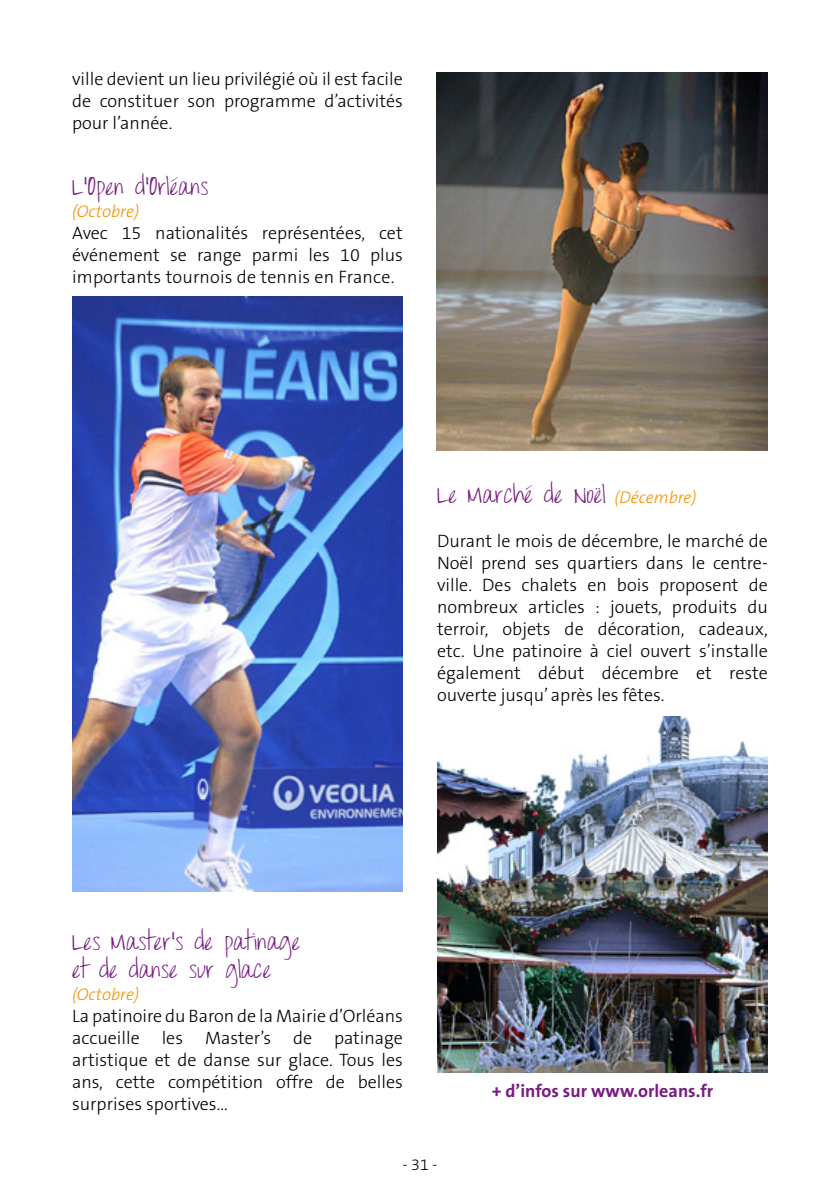
<style>
.page{position:relative;width:840px;height:1191px;background:#fff}
.page>*{position:absolute;margin:0;border:0;box-sizing:border-box;transform-origin:0 0}
.t1{font:22px/28px "Throw My Hands Upinthe Air";color:#771c80}
.t2{font:300 18px/22px "The Sans B3";color:#000;text-align:justify}
.t3{font:700 18px "The Sans B7";color:#771c80}
.t4{font:italic 300 17px "The Sans B3";color:#f39400}
.t5{font:300 16px "The Sans B3";color:#000}
.s1{font-size:29.8px}
.s2{font-family:"The Sans B3";font-weight:300;font-style:italic;font-size:17px;color:#f39400}
</style>
<div class="page">
<img style="left:437px;top:716px;width:330px;height:356px">
<img style="left:436px;top:72px;width:331px;height:379px">
<img style="left:72px;top:297px;width:331px;height:594px">
<p class="t2" style="left:72px;top:69px;width:332px">ville devient un lieu privilégié où il est facile de constituer son programme d’activités pour l’année.</p>
<p class="t1" style="left:72px;top:174px;width:138px">L’<span class="s1">O</span>pen d’<span class="s1">O</span>rléans</p>
<p class="t4" style="left:72px;top:202px;width:68px">(Octobre)</p>
<p class="t2" style="left:72px;top:223px;width:332px">Avec 15 nationalités représentées, cet événement se range parmi les 10 plus importants tournois de tennis en France.</p>
<p class="t1" style="left:437px;top:481px;width:261px">Le Marché de Noël <span class="s2">(Décembre)</span></p>
<p class="t2" style="left:437px;top:530px;width:332px">Durant le mois de décembre, le marché de Noël prend ses quartiers dans le centre&shy;ville. Des chalets en bois proposent de nombreux articles : jouets, produits du terroir, objets de décoration, cadeaux, etc. Une patinoire à ciel ouvert s’installe également début décembre et reste ouverte jusqu’ après les fêtes.</p>
<p class="t1" style="left:72px;top:928px;width:230px">Les Master’s de patinage et de danse sur glace</p>
<p class="t4" style="left:72px;top:984px;width:68px">(Octobre)</p>
<p class="t2" style="left:72px;top:1005px;width:332px">La patinoire du Baron de la Mairie d’Orléans accueille les Master’s de patinage artistique et de danse sur glace. Tous les ans, cette compétition offre de belles surprises sportives…</p>
<p class="t3" style="left:491px;top:1081px;width:223px">+ d’infos sur www.orleans.fr</p>
<p class="t5" style="left:402px;top:1156px;width:37px">- 31 -</p>
</div>
